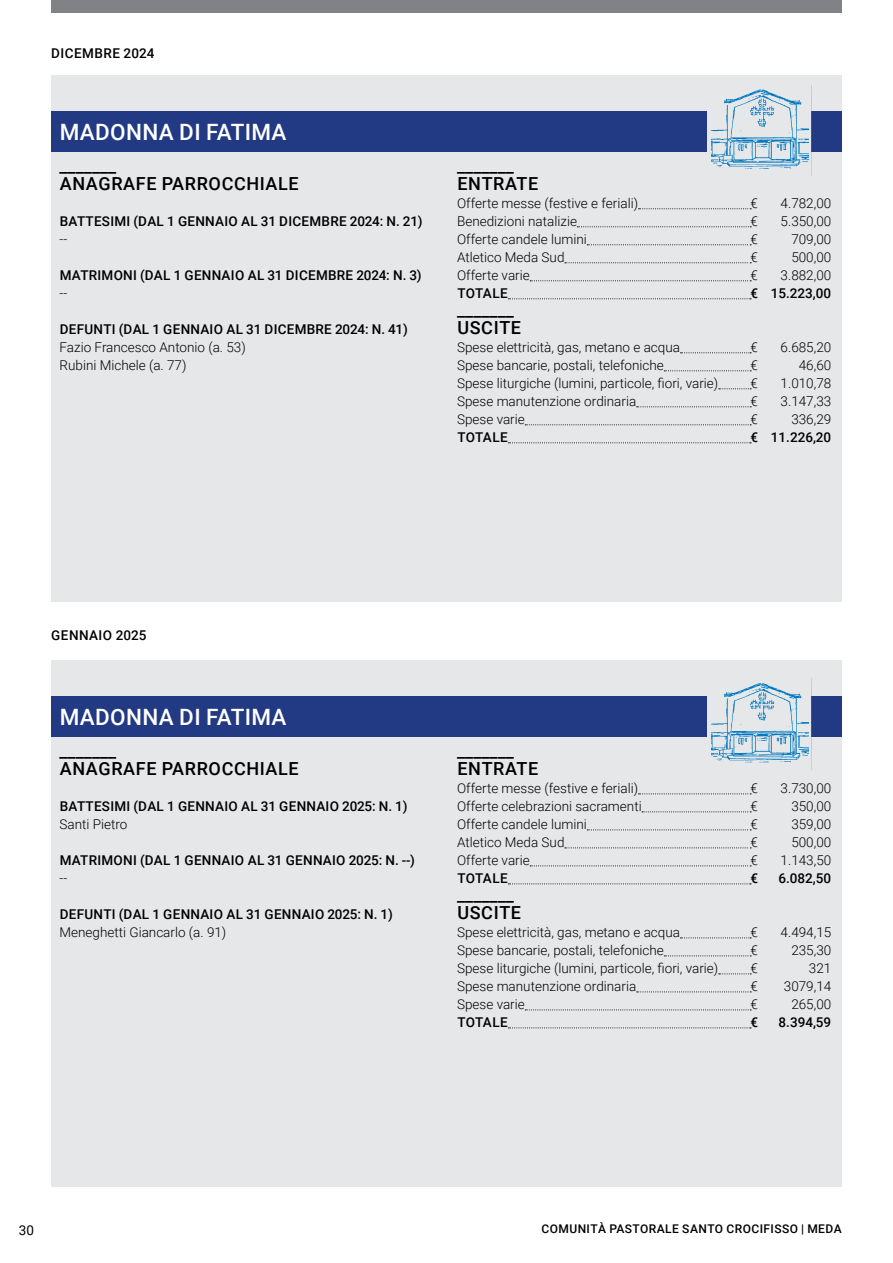
<style>
.page{position:relative;width:893px;height:1263px;background:#fff}
.page>*{position:absolute;margin:0;border:0;box-sizing:border-box;transform-origin:0 0}
.t1{font:500 22.5px "Roboto";letter-spacing:.015em;color:#fff}
.t2{font:500 18px/18px "Roboto";letter-spacing:.035em;color:#000}
.t3{font:300 13.5px/18px "Roboto";color:#000}
.t4{font:500 13.5px "Roboto";letter-spacing:.02em;color:#000}
.t5{font:13.5px "Roboto";color:#000}
.t6{font:500 12px "Roboto";letter-spacing:.035em;color:#000}
</style>
<div class="page">
<div style="left:51px;top:0;width:791px;height:13px;background:#808285"></div>
<div style="left:51px;top:660px;width:791px;height:526px;background:#e6e7e8"></div>
<div style="left:51px;top:696px;width:791px;height:41px;background:#223983"></div>
<div style="left:708px;top:679px;width:103px;height:90px;background:#e6e7e8"></div>
<svg style="left:711px;top:679px;width:101px;height:90px"></svg>
<svg style="left:638px;top:793px;width:113px;height:1px"></svg>
<svg style="left:642px;top:811px;width:109px;height:1px"></svg>
<svg style="left:587px;top:829px;width:164px;height:1px"></svg>
<svg style="left:565px;top:847px;width:186px;height:1px"></svg>
<svg style="left:530px;top:865px;width:221px;height:1px"></svg>
<svg style="left:508px;top:883px;width:243px;height:1px"></svg>
<svg style="left:680px;top:937px;width:71px;height:1px"></svg>
<svg style="left:664px;top:955px;width:87px;height:1px"></svg>
<svg style="left:719px;top:973px;width:32px;height:1px"></svg>
<svg style="left:637px;top:991px;width:114px;height:1px"></svg>
<svg style="left:525px;top:1009px;width:226px;height:1px"></svg>
<svg style="left:508px;top:1027px;width:243px;height:1px"></svg>
<div style="left:51px;top:75px;width:791px;height:526px;background:#e6e7e8"></div>
<div style="left:51px;top:111px;width:791px;height:41px;background:#223983"></div>
<div style="left:708px;top:85px;width:103px;height:91px;background:#e6e7e8"></div>
<svg style="left:711px;top:85px;width:101px;height:91px"></svg>
<svg style="left:638px;top:208px;width:113px;height:1px"></svg>
<svg style="left:577px;top:226px;width:174px;height:1px"></svg>
<svg style="left:587px;top:244px;width:164px;height:1px"></svg>
<svg style="left:565px;top:262px;width:186px;height:1px"></svg>
<svg style="left:530px;top:280px;width:221px;height:1px"></svg>
<svg style="left:508px;top:298px;width:243px;height:1px"></svg>
<svg style="left:680px;top:352px;width:71px;height:1px"></svg>
<svg style="left:664px;top:370px;width:87px;height:1px"></svg>
<svg style="left:719px;top:388px;width:32px;height:1px"></svg>
<svg style="left:637px;top:406px;width:114px;height:1px"></svg>
<svg style="left:525px;top:424px;width:226px;height:1px"></svg>
<svg style="left:508px;top:442px;width:243px;height:1px"></svg>
<p class="t4" style="left:51px;top:43px;width:105px">DICEMBRE 2024</p>
<h1 class="t1" style="left:60px;top:117px;width:228px">MADONNA DI FATIMA</h1>
<h2 class="t2" style="left:60px;top:156px;width:241px">_______<br>ANAGRAFE PARROCCHIALE</h2>
<p class="t4" style="left:60px;top:212px;width:364px">BATTESIMI (DAL 1 GENNAIO AL 31 DICEMBRE 2024: N. 21)</p>
<p class="t3" style="left:60px;top:230px;width:9px">--</p>
<p class="t4" style="left:60px;top:266px;width:363px">MATRIMONI (DAL 1 GENNAIO AL 31 DICEMBRE 2024: N. 3)</p>
<p class="t3" style="left:60px;top:284px;width:9px">--</p>
<p class="t4" style="left:60px;top:320px;width:350px">DEFUNTI (DAL 1 GENNAIO AL 31 DICEMBRE 2024: N. 41)</p>
<p class="t3" style="left:60px;top:338px;width:188px">Fazio Francesco Antonio (a. 53)<br>Rubini Michele (a. 77)</p>
<h2 class="t2" style="left:457px;top:156px;width:83px">_______<br>ENTRATE</h2>
<p class="t3" style="left:457px;top:194px;width:183px">Offerte messe (festive e feriali)</p>
<p class="t3" style="left:750px;top:194px;width:9px">€</p>
<p class="t3" style="left:781px;top:194px;width:52px">4.782,00</p>
<p class="t3" style="left:457px;top:212px;width:121px">Benedizioni natalizie</p>
<p class="t3" style="left:750px;top:212px;width:9px">€</p>
<p class="t3" style="left:781px;top:212px;width:52px">5.350,00</p>
<p class="t3" style="left:457px;top:230px;width:131px">Offerte candele lumini</p>
<p class="t3" style="left:750px;top:230px;width:9px">€</p>
<p class="t3" style="left:791px;top:230px;width:41px">709,00</p>
<p class="t3" style="left:457px;top:247px;width:109px">Atletico Meda Sud</p>
<p class="t3" style="left:750px;top:247px;width:9px">€</p>
<p class="t3" style="left:791px;top:247px;width:41px">500,00</p>
<p class="t3" style="left:457px;top:265px;width:74px">Offerte varie</p>
<p class="t3" style="left:750px;top:265px;width:9px">€</p>
<p class="t3" style="left:781px;top:265px;width:52px">3.882,00</p>
<p class="t4" style="left:457px;top:284px;width:52px">TOTALE</p>
<p class="t4" style="left:750px;top:284px;width:82px">€ 15.223,00</p>
<h2 class="t2" style="left:457px;top:300px;width:66px">_______<br>USCITE</h2>
<p class="t3" style="left:457px;top:338px;width:224px">Spese elettricità, gas, metano e acqua</p>
<p class="t3" style="left:750px;top:338px;width:9px">€</p>
<p class="t3" style="left:781px;top:338px;width:52px">6.685,20</p>
<p class="t3" style="left:457px;top:356px;width:208px">Spese bancarie, postali, telefoniche</p>
<p class="t3" style="left:750px;top:356px;width:9px">€</p>
<p class="t3" style="left:799px;top:356px;width:34px">46,60</p>
<p class="t3" style="left:457px;top:374px;width:263px">Spese liturgiche (lumini, particole, fiori, varie)</p>
<p class="t3" style="left:750px;top:374px;width:9px">€</p>
<p class="t3" style="left:781px;top:374px;width:52px">1.010,78</p>
<p class="t3" style="left:457px;top:391px;width:181px">Spese manutenzione ordinaria</p>
<p class="t3" style="left:750px;top:391px;width:9px">€</p>
<p class="t3" style="left:781px;top:391px;width:52px">3.147,33</p>
<p class="t3" style="left:457px;top:409px;width:69px">Spese varie</p>
<p class="t3" style="left:750px;top:409px;width:9px">€</p>
<p class="t3" style="left:791px;top:409px;width:41px">336,29</p>
<p class="t4" style="left:457px;top:428px;width:52px">TOTALE</p>
<p class="t4" style="left:750px;top:428px;width:82px">€ 11.226,20</p>
<p class="t4" style="left:51px;top:626px;width:97px">GENNAIO 2025</p>
<h1 class="t1" style="left:60px;top:702px;width:228px">MADONNA DI FATIMA</h1>
<h2 class="t2" style="left:60px;top:741px;width:241px">_______<br>ANAGRAFE PARROCCHIALE</h2>
<p class="t4" style="left:60px;top:797px;width:349px">BATTESIMI (DAL 1 GENNAIO AL 31 GENNAIO 2025: N. 1)</p>
<p class="t3" style="left:60px;top:815px;width:69px">Santi Pietro</p>
<p class="t4" style="left:60px;top:851px;width:357px">MATRIMONI (DAL 1 GENNAIO AL 31 GENNAIO 2025: N. --)</p>
<p class="t3" style="left:60px;top:869px;width:9px">--</p>
<p class="t4" style="left:60px;top:905px;width:334px">DEFUNTI (DAL 1 GENNAIO AL 31 GENNAIO 2025: N. 1)</p>
<p class="t3" style="left:60px;top:923px;width:168px">Meneghetti Giancarlo (a. 91)</p>
<h2 class="t2" style="left:457px;top:741px;width:83px">_______<br>ENTRATE</h2>
<p class="t3" style="left:457px;top:779px;width:183px">Offerte messe (festive e feriali)</p>
<p class="t3" style="left:750px;top:779px;width:9px">€</p>
<p class="t3" style="left:781px;top:779px;width:52px">3.730,00</p>
<p class="t3" style="left:457px;top:797px;width:186px">Offerte celebrazioni sacramenti</p>
<p class="t3" style="left:750px;top:797px;width:9px">€</p>
<p class="t3" style="left:791px;top:797px;width:41px">350,00</p>
<p class="t3" style="left:457px;top:815px;width:131px">Offerte candele lumini</p>
<p class="t3" style="left:750px;top:815px;width:9px">€</p>
<p class="t3" style="left:791px;top:815px;width:41px">359,00</p>
<p class="t3" style="left:457px;top:832px;width:109px">Atletico Meda Sud</p>
<p class="t3" style="left:750px;top:832px;width:9px">€</p>
<p class="t3" style="left:791px;top:832px;width:41px">500,00</p>
<p class="t3" style="left:457px;top:850px;width:74px">Offerte varie</p>
<p class="t3" style="left:750px;top:850px;width:9px">€</p>
<p class="t3" style="left:781px;top:850px;width:52px">1.143,50</p>
<p class="t4" style="left:457px;top:869px;width:52px">TOTALE</p>
<p class="t4" style="left:750px;top:869px;width:9px">€</p>
<p class="t4" style="left:778px;top:869px;width:54px">6.082,50</p>
<h2 class="t2" style="left:457px;top:885px;width:66px">_______<br>USCITE</h2>
<p class="t3" style="left:457px;top:923px;width:224px">Spese elettricità, gas, metano e acqua</p>
<p class="t3" style="left:750px;top:923px;width:9px">€</p>
<p class="t3" style="left:781px;top:923px;width:52px">4.494,15</p>
<p class="t3" style="left:457px;top:941px;width:208px">Spese bancarie, postali, telefoniche</p>
<p class="t3" style="left:750px;top:941px;width:9px">€</p>
<p class="t3" style="left:791px;top:941px;width:41px">235,30</p>
<p class="t3" style="left:457px;top:959px;width:263px">Spese liturgiche (lumini, particole, fiori, varie)</p>
<p class="t3" style="left:750px;top:959px;width:9px">€</p>
<p class="t3" style="left:809px;top:959px;width:24px">321</p>
<p class="t3" style="left:457px;top:976px;width:181px">Spese manutenzione ordinaria</p>
<p class="t3" style="left:750px;top:976px;width:9px">€</p>
<p class="t3" style="left:784px;top:976px;width:49px">3079,14</p>
<p class="t3" style="left:457px;top:994px;width:69px">Spese varie</p>
<p class="t3" style="left:750px;top:994px;width:9px">€</p>
<p class="t3" style="left:791px;top:994px;width:41px">265,00</p>
<p class="t4" style="left:457px;top:1013px;width:52px">TOTALE</p>
<p class="t4" style="left:750px;top:1013px;width:9px">€</p>
<p class="t4" style="left:778px;top:1013px;width:54px">8.394,59</p>
<p class="t5" style="left:19px;top:1220px;width:17px">30</p>
<p class="t6" style="left:541px;top:1220px;width:302px">COMUNITÀ PASTORALE SANTO CROCIFISSO | MEDA</p>
</div>
